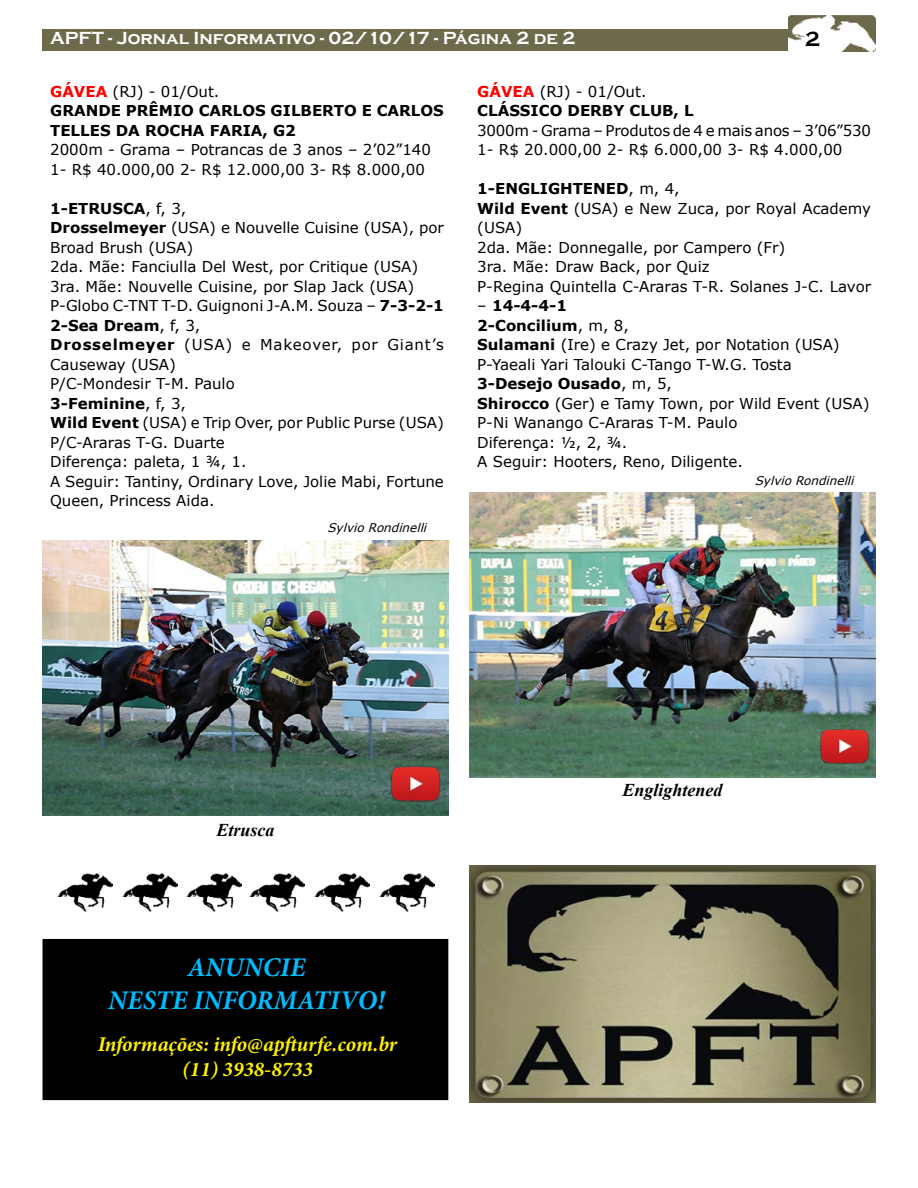
<style>
.page{position:relative;width:918px;height:1188px;background:#fff}
.page>*{position:absolute;margin:0;border:0;box-sizing:border-box;transform-origin:0 0}
.t1{font:italic 700 27px/32.4px "Minion Pro";color:#0bf;text-align:center}
.t2{font:italic 700 21px/25.2px "Minion Pro";letter-spacing:-.005em;color:#fff200;text-align:center}
.t3{font:700 21px "Copperplate Gothic";color:#000}
.t4{font:700 18px "Copperplate Gothic";color:#fff}
.t5{font:italic 700 18px "Times New Roman";color:#000}
.t6{font:15px/19.5px "Verdana";color:#000}
.t7{font:700 15px/19.5px "Verdana";color:#000}
.t8{font:italic 12px "Verdana";color:#000}
.s1{color:#f00}
.s2{font-weight:400}
.s3{font-weight:700}
</style>
<div class="page">
<div style="left:43px;top:29px;width:746px;height:22px;background:#6c6a4a"></div>
<img style="left:789px;top:15px;width:87px;height:36px">
<div style="left:43px;top:940px;width:405px;height:159px;background:#000"></div>
<div style="left:43px;top:939px;width:405px;height:161px;border:2px solid #000"></div>
<img style="left:57px;top:873px;width:56px;height:39px">
<img style="left:121px;top:873px;width:57px;height:39px">
<img style="left:185px;top:873px;width:56px;height:39px">
<img style="left:249px;top:873px;width:56px;height:39px">
<img style="left:313px;top:873px;width:57px;height:39px">
<img style="left:378px;top:873px;width:56px;height:39px">
<img style="left:43px;top:540px;width:405px;height:276px">
<img style="left:384px;top:753px;width:62px;height:62px">
<img style="left:470px;top:492px;width:405px;height:286px">
<img style="left:813px;top:715px;width:62px;height:63px">
<img style="left:470px;top:866px;width:405px;height:237px">
<p class="t4" style="left:50px;top:28px;width:527px">APFT - Jornal Informativo - 02/10/17 - Página 2 de 2</p>
<h2 class="t3" style="left:805px;top:28px;width:16px">2</h2>
<p class="t7" style="left:50px;top:81px;width:395px"><span class="s1">GÁVEA</span> <span class="s2">(RJ) - 01/Out.<br></span>GRANDE PRÊMIO CARLOS GILBERTO E CARLOS<br>TELLES DA ROCHA FARIA, G2</p>
<p class="t6" style="left:50px;top:140px;width:382px">2000m - Grama – Potrancas de 3 anos – 2’02”140<br>1- R$ 40.000,00 2- R$ 12.000,00 3- R$ 8.000,00</p>
<p class="t6" style="left:50px;top:198px;width:395px"><span class="s3">1-ETRUSCA</span>, f, 3,<br><span class="s3">Drosselmeyer</span> (USA) e Nouvelle Cuisine (USA), por<br>Broad Brush (USA)<br>2da. Mãe: Fanciulla Del West, por Critique (USA)<br>3ra. Mãe: Nouvelle Cuisine, por Slap Jack (USA)<br>P-Globo C-TNT T-D. Guignoni J-A.M. Souza – <span class="s3">7-3-2-1<br>2-Sea Dream</span>, f, 3,<br><span class="s3">Drosselmeyer</span> (USA) e Makeover, por Giant’s<br>Causeway (USA)<br>P/C-Mondesir T-M. Paulo<br><span class="s3">3-Feminine</span>, f, 3,<br><span class="s3">Wild Event</span> (USA) e Trip Over, por Public Purse (USA)<br>P/C-Araras T-G. Duarte<br>Diferença: paleta, 1 ¾, 1.<br>A Seguir: Tantiny, Ordinary Love, Jolie Mabi, Fortune<br>Queen, Princess Aida.</p>
<p class="t8" style="left:328px;top:520px;width:104px">SylvioRondinelli</p>
<p class="t7" style="left:477px;top:81px;width:218px"><span class="s1">GÁVEA</span> <span class="s2">(RJ) - 01/Out.<br></span>CLÁSSICO DERBY CLUB, L</p>
<p class="t6" style="left:477px;top:120px;width:395px">3000m - Grama – Produtos de 4 e mais anos – 3’06”530<br>1- R$ 20.000,00 2- R$ 6.000,00 3- R$ 4.000,00</p>
<p class="t6" style="left:477px;top:179px;width:395px"><span class="s3">1-ENGLIGHTENED</span>, m, 4,<br><span class="s3">Wild Event</span> (USA) e New Zuca, por Royal Academy (USA)<br>2da. Mãe: Donnegalle, por Campero (Fr)<br>3ra. Mãe: Draw Back, por Quiz<br>P-Regina Quintella C-Araras T-R. Solanes J-C. Lavor</p>
<p class="t6" style="left:477px;top:296px;width:394px">– <span class="s3">14-4-4-1<br>2-Concilium</span>, m, 8,<br><span class="s3">Sulamani</span> (Ire) e Crazy Jet, por Notation (USA)<br>P-Yaeali Yari Talouki C-Tango T-W.G. Tosta<br><span class="s3">3-Desejo Ousado</span>, m, 5,<br><span class="s3">Shirocco</span> (Ger) e Tamy Town, por Wild Event (USA)<br>P-Ni Wanango C-Araras T-M. Paulo<br>Diferença: ½, 2, ¾.<br>A Seguir: Hooters, Reno, Diligente.</p>
<p class="t8" style="left:755px;top:472px;width:104px">SylvioRondinelli</p>
<p class="t5" style="left:216px;top:817px;width:60px">Etrusca</p>
<h1 class="t1" style="left:108px;top:951px;width:278px">ANUNCIE<br>NESTE INFORMATIVO!</h1>
<h2 class="t2" style="left:98px;top:1031px;width:301px">Informações: info@apfturfe.com.br (11) 3938-8733</h2>
<p class="t5" style="left:622px;top:778px;width:102px">Englightened</p>
</div>
